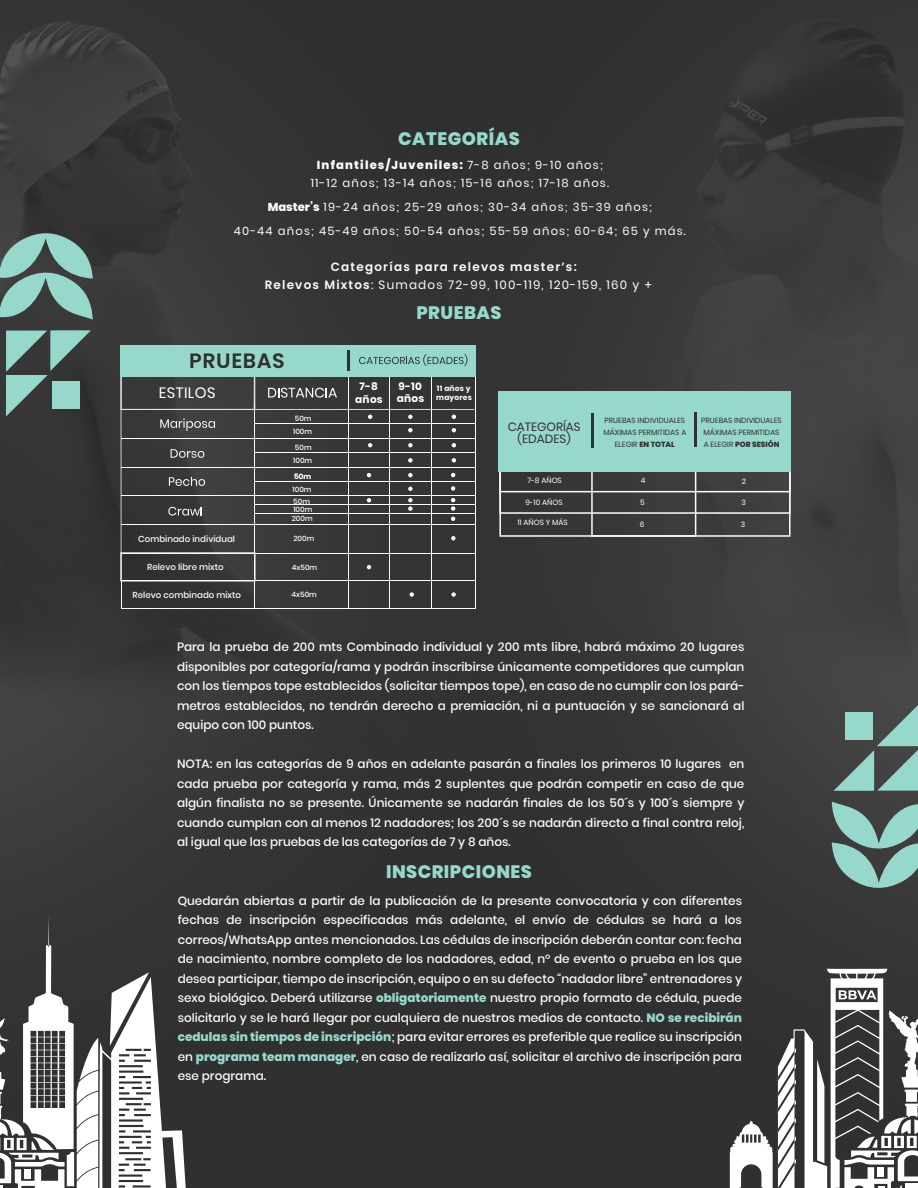
<style>
.page{position:relative;width:918px;height:1188px;background:#fff}
.page>*{position:absolute;margin:0;border:0;box-sizing:border-box;transform-origin:0 0}
.t1{font:600 20.85px "Poppins";letter-spacing:.025em;color:#303030}
.t2{font:800 18px "Poppins";letter-spacing:.025em;color:#97d8cd}
.t3{font:15px "Poppins";letter-spacing:.025em;color:#fff}
.t4{font:500 12px/19.5px "Poppins";color:#fffaf9;text-align:justify}
.t5{font:12px "Poppins";letter-spacing:.1em;color:#fffaf9}
.t6{font:600 12px "Poppins";letter-spacing:.1em;color:#fffaf9}
.t7{font:12px/12px "Poppins";color:#303030;text-align:center}
.t8{font:11.55px/18px "Poppins";letter-spacing:.1em;color:#fffaf9;text-align:center}
.t9{font:700 10.5px/12.6px "Poppins";letter-spacing:.025em;color:#fff;text-align:center}
.t10{font:500 8.7px "Poppins";color:#fffaf9}
.t11{font:7.5px/12px "Poppins";color:#303030;text-align:center}
.t12{font:7.5px "Poppins";color:#fffaf9}
.t13{font:700 7.5px "Poppins";letter-spacing:.025em;color:#fff}
.t14{font:500 7.35px/13px "Poppins";color:#fffaf9}
.s1{font-weight:800}
.s2{font-weight:600}
.s3{font-weight:800;color:#97d8cd}
</style>
<div class="page">
<img style="left:0;top:0;width:918px;height:1188px">
<hr style="left:348px;top:375px;width:1px;height:233px;background:#fffaf9">
<svg style="left:121px;top:581px;width:1px;height:27px"></svg>
<svg style="left:121px;top:432px;width:353px;height:121px;background:#3c3c3c"></svg>
<hr style="left:121px;top:467px;width:353px;height:1px;background:#fffaf9">
<hr style="left:121px;top:495px;width:353px;height:1px;background:#fffaf9">
<hr style="left:121px;top:524px;width:353px;height:1px;background:#fffaf9">
<hr style="left:121px;top:553px;width:353px;height:1px;background:#fffaf9">
<hr style="left:121px;top:608px;width:354px;height:1px;background:#fffaf9">
<hr style="left:254px;top:404px;width:1px;height:204px;background:#fffaf9">
<svg style="left:408px;top:458px;width:5px;height:5px"></svg>
<svg style="left:408px;top:487px;width:5px;height:4px"></svg>
<svg style="left:452px;top:458px;width:4px;height:5px"></svg>
<svg style="left:408px;top:443px;width:5px;height:4px"></svg>
<svg style="left:452px;top:443px;width:4px;height:4px"></svg>
<svg style="left:368px;top:443px;width:4px;height:4px"></svg>
<svg style="left:367px;top:473px;width:4px;height:4px"></svg>
<svg style="left:408px;top:473px;width:5px;height:4px"></svg>
<svg style="left:451px;top:517px;width:4px;height:4px"></svg>
<svg style="left:367px;top:565px;width:4px;height:4px"></svg>
<svg style="left:451px;top:536px;width:5px;height:4px"></svg>
<svg style="left:410px;top:592px;width:4px;height:5px"></svg>
<svg style="left:451px;top:592px;width:5px;height:5px"></svg>
<svg style="left:171px;top:449px;width:33px;height:9px"></svg>
<svg style="left:169px;top:477px;width:36px;height:9px"></svg>
<svg style="left:168px;top:507px;width:34px;height:9px"></svg>
<svg style="left:451px;top:486px;width:4px;height:5px"></svg>
<svg style="left:451px;top:473px;width:4px;height:4px"></svg>
<svg style="left:367px;top:498px;width:4px;height:4px"></svg>
<svg style="left:408px;top:498px;width:5px;height:13px"></svg>
<svg style="left:451px;top:498px;width:4px;height:13px"></svg>
<div style="left:120px;top:552px;width:136px;height:29px;border:2px solid #fffaf9"></div>
<hr style="left:122px;top:581px;width:353px;height:1px;background:#fffaf9">
<hr style="left:389px;top:375px;width:1px;height:234px;background:#fffaf9">
<hr style="left:431px;top:375px;width:1px;height:233px;background:#fffaf9">
<hr style="left:475px;top:346px;width:1px;height:262px;background:#fffaf9">
<hr style="left:255px;top:453px;width:219px;height:1px;background:#fffaf9">
<hr style="left:254px;top:481px;width:220px;height:1px;background:#fffaf9">
<hr style="left:254px;top:505px;width:220px;height:1px;background:#fffaf9">
<hr style="left:255px;top:513px;width:219px;height:1px;background:#fffaf9">
<div style="left:591px;top:391px;width:105px;height:146px;border:2px solid #fffaf9"></div>
<div style="left:499px;top:391px;width:292px;height:101px;border:2px solid #fffaf9"></div>
<div style="left:499px;top:391px;width:292px;height:123px;border:2px solid #fffaf9"></div>
<svg style="left:0;top:915px;width:187px;height:273px"></svg>
<svg style="left:730px;top:969px;width:188px;height:219px"></svg>
<svg style="left:6px;top:330px;width:85px;height:87px;background:#5a736f"></svg>
<svg style="left:0;top:230px;width:93px;height:89px;background:#6e938d"></svg>
<div style="left:52px;top:381px;width:28px;height:28px;background:#97d8cd"></div>
<svg style="left:834px;top:705px;width:84px;height:86px;background:#637c78"></svg>
<svg style="left:832px;top:802px;width:86px;height:89px;background:#709690"></svg>
<div style="left:845px;top:712px;width:28px;height:28px;background:#97d8cd"></div>
<div style="left:499px;top:391px;width:292px;height:80px;background:#97d8cd"></div>
<hr style="left:591px;top:414px;width:3px;height:34px;background:#303030">
<hr style="left:694px;top:412px;width:3px;height:35px;background:#303030">
<div style="left:120px;top:345px;width:356px;height:31px;background:#97d8cd"></div>
<svg style="left:120px;top:350px;width:355px;height:82px"></svg>
<hr style="left:347px;top:350px;width:2px;height:21px;background:#303030">
<h2 class="t2" style="left:398px;top:128px;width:123px">CATEGORÍAS</h2>
<p class="t8" style="left:311px;top:156px;width:300px"><span class="s1">Infantiles/Juveniles:</span> 7-8 años; 9-10 años;<br>11-12 años; 13-14 años; 15-16 años; 17-18 años.</p>
<p class="t8" style="left:234px;top:195px;width:453px;line-height:24px"><span class="s1">Master’s</span> 19-24 años; 25-29 años; 30-34 años; 35-39 años;<br>40-44 años; 45-49 años; 50-54 años; 55-59 años; 60-64; 65 y más.</p>
<p class="t6" style="left:331px;top:260px;width:247px">Categorías para relevos master’s:</p>
<p class="t5" style="left:265px;top:278px;width:388px"><span class="s2">Relevos Mixtos</span>: Sumados 72-99, 100-119, 120-159, 160 y +</p>
<h2 class="t2" style="left:416px;top:302px;width:87px">PRUEBAS</h2>
<h1 class="t1" style="left:189px;top:348px;width:97px">PRUEBAS</h1>
<p class="t3" style="left:159px;top:384px;width:58px">ESTILOS</p>
<p class="t14" style="left:293px;top:412px;width:20px">50m<br>100m</p>
<p class="t14" style="left:293px;top:441px;width:20px">50m<br>100m</p>
<p class="t14" style="left:293px;top:470px;width:20px">50m<br>100m</p>
<p class="t14" style="left:293px;top:497px;width:21px;line-height:7.9px">50m<br>100m</p>
<p class="t14" style="left:292px;top:512px;width:22px">200m</p>
<p class="t10" style="left:138px;top:534px;width:98px">Combinado individual</p>
<p class="t14" style="left:293px;top:532px;width:22px">200m</p>
<p class="t10" style="left:147px;top:562px;width:78px">Relevo libre mixto</p>
<p class="t14" style="left:292px;top:561px;width:27px">4x50m</p>
<p class="t10" style="left:133px;top:590px;width:110px">Relevo combinado mixto</p>
<p class="t14" style="left:292px;top:588px;width:27px">4x50m</p>
<p class="t9" style="left:355px;top:380px;width:29px">7-8 años</p>
<p class="t9" style="left:397px;top:380px;width:29px;text-align:left">9-10 años</p>
<p class="t13" style="left:437px;top:384px;width:35px">11 años y</p>
<p class="t13" style="left:436px;top:393px;width:37px">mayores</p>
<p class="t7" style="left:508px;top:420px;width:74px">CATEGORÍAS (EDADES)</p>
<p class="t11" style="left:604px;top:415px;width:84px">PRUEBAS INDIVIDUALES<br>MÁXIMAS PERMITIDAS A<br>ELEGIR <span class="s1">EN TOTAL</span></p>
<p class="t11" style="left:701px;top:414px;width:82px">PRUEBAS INDIVIDUALES<br>MÁXIMAS PERMITIDAS<br>A ELEGIR <span class="s1">POR SESIÓN</span></p>
<p class="t12" style="left:527px;top:476px;width:36px">7-8 AÑOS</p>
<p class="t12" style="left:525px;top:498px;width:39px">9-10 AÑOS</p>
<p class="t12" style="left:517px;top:518px;width:52px">11 AÑOS Y MÁS</p>
<p class="t12" style="left:641px;top:476px;width:6px">4</p>
<p class="t12" style="left:640px;top:498px;width:6px">5</p>
<p class="t12" style="left:640px;top:520px;width:6px">6</p>
<p class="t12" style="left:742px;top:477px;width:6px">2</p>
<p class="t12" style="left:741px;top:498px;width:6px">3</p>
<p class="t12" style="left:741px;top:520px;width:6px">3</p>
<p class="t4" style="left:177px;top:637px;width:569px">Para la prueba de 200 mts Combinado individual y 200 mts libre, habrá máximo 20 lugares disponibles por categoría/rama y podrán inscribirse únicamente competidores que cumplan con los tiempos tope establecidos (solicitar tiempos tope), en caso de no cumplir con los pará&shy;metros establecidos, no tendrán derecho a premiación, ni a puntuación y se sancionará al equipo con 100 puntos.</p>
<p class="t4" style="left:177px;top:754px;width:569px">NOTA: en las categorías de 9 años en adelante pasarán a finales los primeros 10 lugares en cada prueba por categoría y rama, más 2 suplentes que podrán competir en caso de que algún finalista no se presente. Únicamente se nadarán finales de los 50´s y 100´s siempre y cuando cumplan con al menos 12 nadadores; los 200´s se nadarán directo a final contra reloj, al igual que las pruebas de las categorías de 7 y 8 años.</p>
<h2 class="t2" style="left:386px;top:861px;width:147px">INSCRIPCIONES</h2>
<p class="t4" style="left:178px;top:891px;width:566px">Quedarán abiertas a partir de la publicación de la presente convocatoria y con diferentes fechas de inscripción especificadas más adelante, el envío de cédulas se hará a los correos/WhatsApp antes mencionados. Las cédulas de inscripción deberán contar con: fecha de nacimiento, nombre completo de los nadadores, edad, nº de evento o prueba en los que desea participar, tiempo de inscripción, equipo o en su defecto “nadador libre” entrenadores y sexo biológico. Deberá utilizarse <span class="s3">obligatoriamente</span> nuestro propio formato de cédula, puede solicitarlo y se le hará llegar por cualquiera de nuestros medios de contacto. <span class="s3">NO se recibirán cedulas sin tiempos de inscripción</span>; para evitar errores es preferible que realice su inscripción en <span class="s3">programa team manager</span>, en caso de realizarlo así, solicitar el archivo de inscripción para ese programa.</p>
</div>
